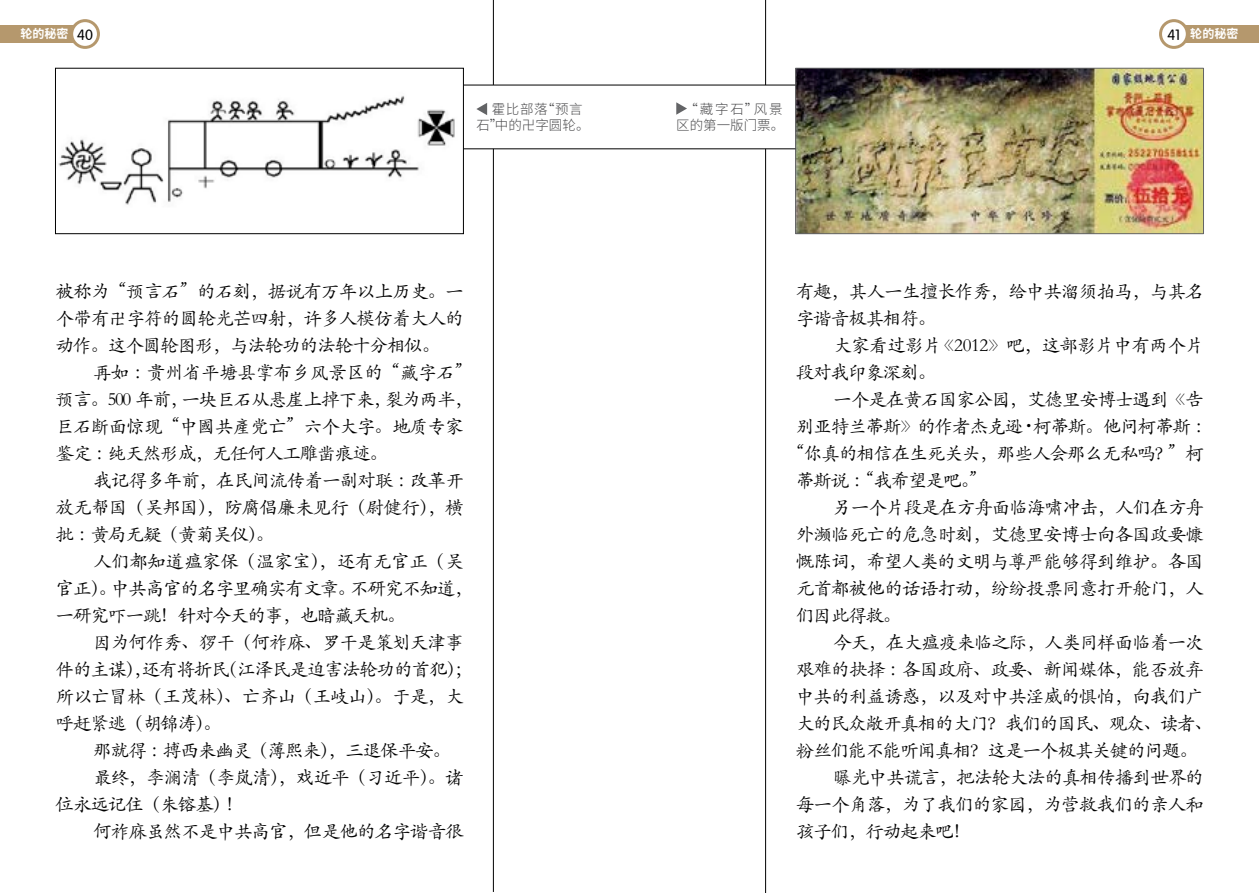
<style>
.page{position:relative;width:1259px;height:893px;background:#fff}
.page>*{position:absolute;margin:0;border:0;box-sizing:border-box;transform-origin:0 0}
.t1{font:18.75px/27px "ST Kaiti";letter-spacing:-.06em;color:#000}
.t2{font:18.75px/27px "ST Kaiti";letter-spacing:-.04em;color:#000}
.t3{font:300 13.5px/16.2px "Source Han Sans CN";color:#4b4b4d}
.t4{font:700 12px "Source Han Sans CN";color:#fff}
.s1{font-family:"FZY3 JW GB1 0";font-weight:400;font-size:14.7px;color:#000}
.s2{font-size:13.5px}
</style>
<div class="page">
<div style="left:1174px;top:26px;width:85px;height:17px;background:#b5986d"></div>
<div style="left:1160px;top:21px;width:27px;height:26px;background:#fff;border-radius:50%"></div>
<div style="left:1159px;top:19px;width:29px;height:30px;border:3px solid #b5986d;border-radius:50%"></div>
<div style="left:0;top:26px;width:85px;height:17px;background:#b5986d"></div>
<div style="left:72px;top:21px;width:26px;height:26px;background:#fff;border-radius:50%"></div>
<div style="left:70px;top:19px;width:30px;height:30px;border:3px solid #b5986d;border-radius:50%"></div>
<img style="left:58px;top:95px;width:397px;height:110px">
<div style="left:55px;top:68px;width:408px;height:166px;border:1px solid #000"></div>
<svg style="left:476px;top:103px;width:11px;height:12px"></svg>
<img style="left:797px;top:70px;width:404px;height:162px">
<div style="left:795px;top:68px;width:408px;height:166px;border:1px solid #636466"></div>
<svg style="left:676px;top:102px;width:11px;height:13px"></svg>
<hr style="left:765px;top:149px;width:1px;height:744px;background:#000">
<hr style="left:493px;top:149px;width:1px;height:743px;background:#000">
<hr style="left:765px;top:0;width:1px;height:85px;background:#000">
<hr style="left:493px;top:0;width:1px;height:85px;background:#000">
<hr style="left:463px;top:85px;width:332px;height:1px;background:#000">
<hr style="left:463px;top:149px;width:332px;height:1px;background:#000">
<p class="t4" style="left:21px;top:27px;width:74px">轮的秘密 <span class="s1">40</span></p>
<p class="t4" style="left:1167px;top:27px;width:72px"><span class="s1">41</span> 轮的秘密</p>
<p class="t3" style="left:476px;top:101px;width:115px;text-indent:15px">霍比部落“预言石”中的卍字圆轮。</p>
<p class="t3" style="left:676px;top:101px;width:110px;text-align:center">“藏字石”风景区的第一版门票。</p>
<p class="t1" style="left:55px;top:277px;width:410px;text-align:justify">被称为“预言石”的石刻，据说有万年以上历史。一个带有卍字符的圆轮光芒四射，许多人模仿着大人的动作。这个圆轮图形，与法轮功的法轮十分相似。</p>
<p class="t1" style="left:55px;top:358px;width:419px;text-indent:38px">再如：贵州省平塘县掌布乡风景区的“藏字石”预言。500 年前，一块巨石从悬崖上掉下来，裂为两半，巨石断面惊现“中國共產党亡”六个大字。地质专家鉴定：纯天然形成，无任何人工雕凿痕迹。</p>
<p class="t1" style="left:55px;top:466px;width:410px;text-align:justify;text-indent:38px">我记得多年前，在民间流传着一副对联：改革开放无帮国（吴邦国），防腐倡廉未见行（尉健行），横批：黄局无疑（黄菊吴仪）。</p>
<p class="t1" style="left:55px;top:547px;width:419px;text-indent:38px">人们都知道瘟家保（温家宝），还有无官正（吴官正）。中共高官的名字里确实有文章。不研究不知道，一研究吓一跳！针对今天的事，也暗藏天机。</p>
<p class="t1" style="left:55px;top:628px;width:419px;text-indent:38px">因为何作秀、猡干（何祚庥、罗干是策划天津事件的主谋），还有将折民（江泽民是迫害法轮功的首犯）；所以亡冒林（王茂林）、亡齐山（王岐山）。于是，大呼赶紧逃（胡锦涛）。</p>
<p class="t1" style="left:93px;top:736px;width:360px">那就得：搏西来幽灵（薄熙来），三退保平安。</p>
<p class="t1" style="left:93px;top:763px;width:372px">最终，李澜清（李岚清），戏近平（习近平）。诸</p>
<p class="t1" style="left:55px;top:790px;width:190px">位永远记住（朱镕基）！</p>
<p class="t1" style="left:93px;top:817px;width:372px">何祚庥虽然不是中共高官，但是他的名字谐音很</p>
<p class="t1" style="left:795px;top:277px;width:410px">有趣，其人一生擅长作秀，给中共溜须拍马，与其名字谐音极其相符。</p>
<p class="t2" style="left:795px;top:331px;width:410px;text-indent:38px">大家看过影片《2012》吧，这部影片中有两个片段对我印象深刻。</p>
<p class="t1" style="left:833px;top:385px;width:372px">一个是在黄石国家公园，艾德里安博士遇到《告</p>
<p class="t1" style="left:795px;top:412px;width:419px">别亚特兰蒂斯》的作者杰克逊 <span class="s2">•</span> 柯蒂斯。他问柯蒂斯：</p>
<p class="t1" style="left:786px;top:439px;width:419px">“你真的相信在生死关头，那些人会那么无私吗？”柯</p>
<p class="t1" style="left:795px;top:466px;width:193px">蒂斯说：“我希望是吧。”</p>
<p class="t1" style="left:833px;top:493px;width:372px">另一个片段是在方舟面临海啸冲击，人们在方舟</p>
<p class="t1" style="left:795px;top:520px;width:410px">外濒临死亡的危急时刻，艾德里安博士向各国政要慷</p>
<p class="t1" style="left:795px;top:547px;width:410px">慨陈词，希望人类的文明与尊严能够得到维护。各国</p>
<p class="t1" style="left:795px;top:574px;width:410px">元首都被他的话语打动，纷纷投票同意打开舱门，人</p>
<p class="t1" style="left:795px;top:601px;width:107px">们因此得救。</p>
<p class="t1" style="left:833px;top:628px;width:372px">今天，在大瘟疫来临之际，人类同样面临着一次</p>
<p class="t1" style="left:795px;top:655px;width:410px">艰难的抉择：各国政府、政要、新闻媒体，能否放弃</p>
<p class="t1" style="left:795px;top:682px;width:410px">中共的利益诱惑，以及对中共淫威的惧怕，向我们广</p>
<p class="t1" style="left:795px;top:709px;width:419px">大的民众敞开真相的大门？我们的国民、观众、读者、</p>
<p class="t1" style="left:795px;top:736px;width:404px">粉丝们能不能听闻真相？这是一个极其关键的问题。</p>
<p class="t1" style="left:833px;top:763px;width:372px">曝光中共谎言，把法轮大法的真相传播到世界的</p>
<p class="t1" style="left:795px;top:790px;width:410px">每一个角落，为了我们的家园，为营救我们的亲人和</p>
<p class="t1" style="left:795px;top:817px;width:177px">孩子们，行动起来吧！</p>
</div>
